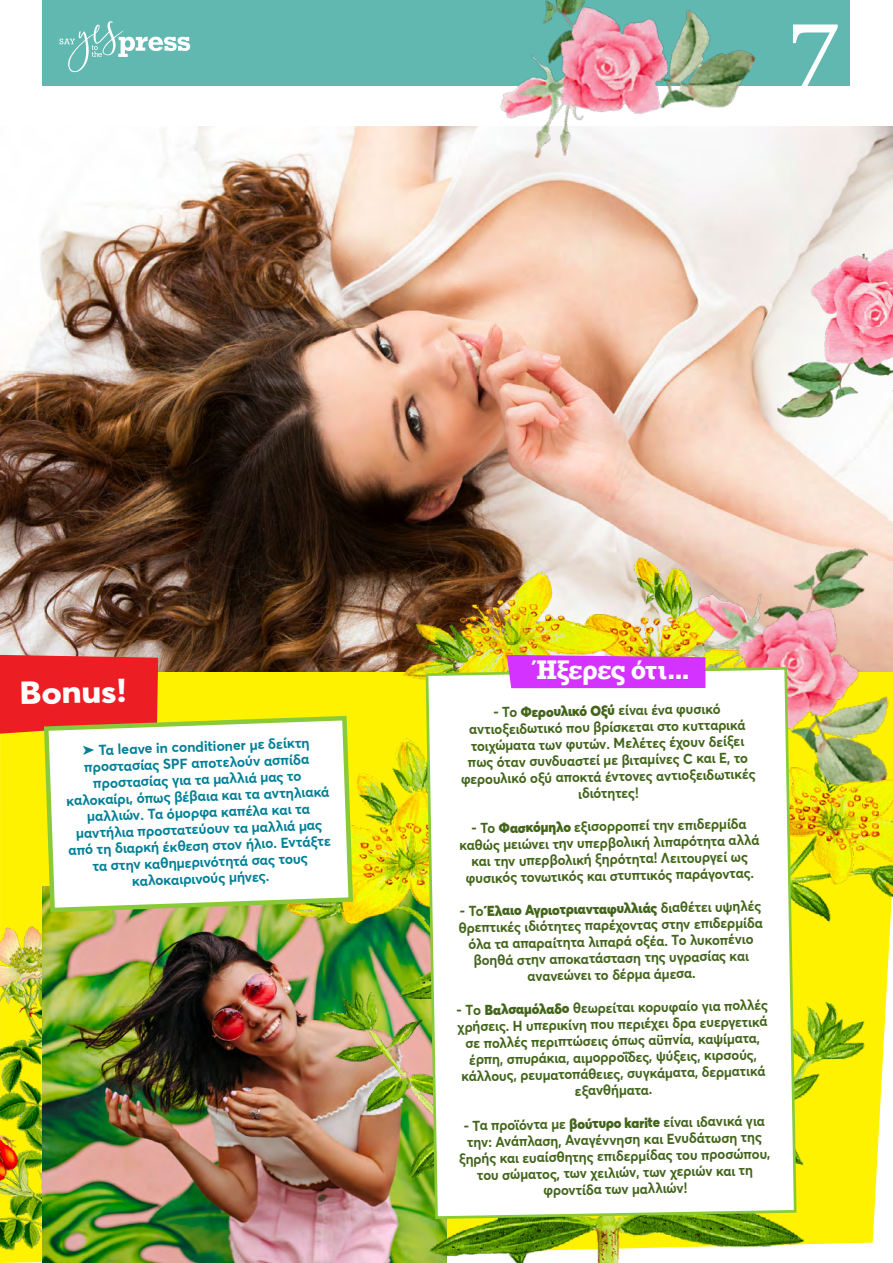
<style>
.page{position:relative;width:893px;height:1263px;background:#fff}
.page>*{position:absolute;margin:0;border:0;box-sizing:border-box;transform-origin:0 0}
.t1{font:97.5px "Georgia";color:#fff}
.t2{font:800 31.5px "Averta";color:#fff;scale:1.1 1}
.t3{font:700 25.2px "Rockwell";letter-spacing:-.02em;color:#fff}
.t4{font:700 14.25px/16.5px "Averta";color:#42651a;text-align:center;scale:.95 1}
.t5{font:700 14.25px/16.5px "Averta";color:#008097;text-align:center}
.s1{font-weight:900}
</style>
<div class="page">
<div style="left:43px;top:0;width:807px;height:85px;background:#61b8b0"></div>
<svg style="left:60px;top:21px;width:130px;height:51px"></svg>
<div style="left:0;top:672px;width:287px;height:254px;background:#fff200"></div>
<img style="left:0;top:126px;width:893px;height:546px">
<div style="left:0;top:655px;width:158px;height:79px;background:#ed1d24"></div>
<img style="left:0;top:926px;width:42px;height:337px">
<img style="left:42px;top:915px;width:245px;height:348px">
<img style="left:287px;top:557px;width:606px;height:706px">
<img style="left:777px;top:249px;width:116px;height:169px">
<img style="left:664px;top:546px;width:229px;height:270px">
<svg style="left:424px;top:666px;width:374px;height:554px"></svg>
<div style="left:507px;top:655px;width:198px;height:33px;background:#d433ff"></div>
<svg style="left:42px;top:713px;width:313px;height:202px"></svg>
<img style="left:472px;top:0;width:295px;height:221px">
<h1 class="t1" style="left:789px;top:-29px;width:50px">7</h1>
<h2 class="t2" style="left:19px;top:673px;width:99px;rotate:-1deg">Bonus!</h2>
<p class="t5" style="left:64px;top:743px;width:265px;rotate:-2deg">➤ Τα leave in conditioner με δείκτη προστασίας SPF αποτελούν ασπίδα προστασίας για τα μαλλιά μας το καλοκαίρι, όπως βέβαια και τα αντηλιακά μαλλιών. Τα όμορφα καπέλα και τα μαντήλια προστατεύουν τα μαλλιά μας από τη διαρκή έκθεση στον ήλιο. Εντάξτε τα στην καθημερινότητά σας τους καλοκαιρινούς μήνες.</p>
<h3 class="t3" style="left:532px;top:654px;width:160px">Ήξερες ότι...</h3>
<p class="t4" style="left:460px;top:705px;width:312px;rotate:-1deg">- Το <span class="s1">Φερουλικό Οξύ</span> είναι ένα φυσικό αντιοξειδωτικό που βρίσκεται στο κυτταρικά τοιχώματα των φυτών. Μελέτες έχουν δείξει πως όταν συνδυαστεί με βιταμίνες C και E, το φερουλικό οξύ αποκτά έντονες αντιοξειδωτικές ιδιότητες!</p>
<p class="t4" style="left:459px;top:820px;width:317px;rotate:-1deg">- Το <span class="s1">Φασκόμηλο</span> εξισορροπεί την επιδερμίδα καθώς μειώνει την υπερβολική λιπαρότητα αλλά και την υπερβολική ξηρότητα! Λειτουργεί ως φυσικός τονωτικός και στυπτικός παράγοντας.</p>
<p class="t4" style="left:458px;top:903px;width:321px;rotate:-1deg">- Το <span class="s1">Έλαιο Αγριοτριανταφυλλιάς</span> διαθέτει υψηλές θρεπτικές ιδιότητες παρέχοντας στην επιδερμίδα όλα τα απαραίτητα λιπαρά οξέα. Το λυκοπένιο βοηθά στην αποκατάσταση της υγρασίας και ανανεώνει το δέρμα άμεσα.</p>
<p class="t4" style="left:456px;top:1002px;width:330px;rotate:-1deg">- Τo <span class="s1">Βαλσαμόλαδο</span> θεωρείται κορυφαίο για πολλές χρήσεις. Η υπερικίνη που περιέχει δρα ευεργετικά σε πολλές περιπτώσεις όπως αϋπνία, καψίματα, έρπη, σπυράκια, αιμορροΐδες, ψύξεις, κιρσούς, κάλλους, ρευματοπάθειες, συγκάματα, δερματικά εξανθήματα.</p>
<p class="t4" style="left:458px;top:1117px;width:329px;rotate:-1deg">- Τα προϊόντα με <span class="s1">βούτυρο karite</span> είναι ιδανικά για την: Ανάπλαση, Αναγέννηση και Ενυδάτωση της ξηρής και ευαίσθητης επιδερμίδας του προσώπου, του σώματος, των χειλιών, των χεριών και τη φροντίδα των μαλλιών!</p>
</div>
